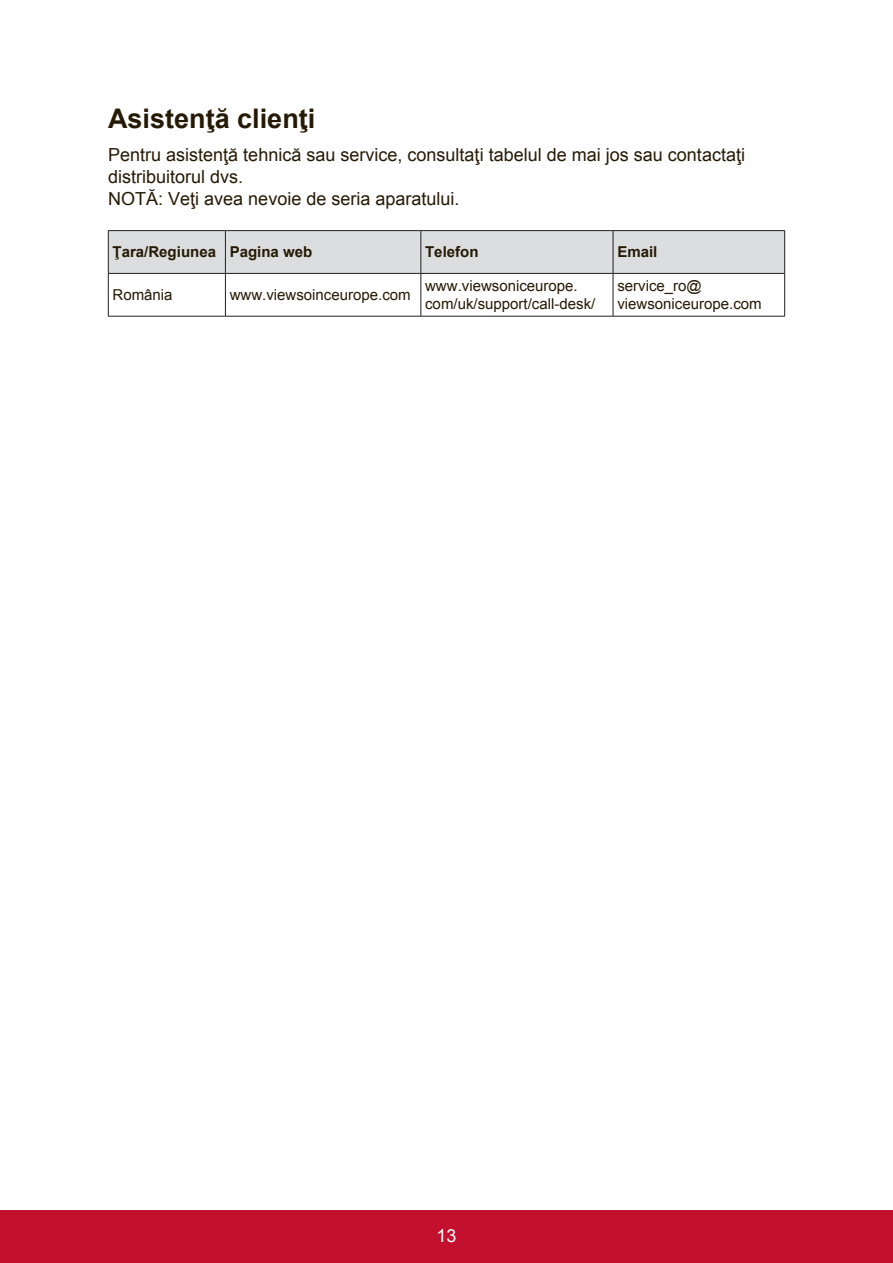
<style>
.page{position:relative;width:893px;height:1263px;background:#fff}
.page>*{position:absolute;margin:0;border:0;box-sizing:border-box;transform-origin:0 0}
.t1{font:700 27px "Arial";color:#251a05}
.t2{font:18px/21.6px "Arial";color:#251a05}
.t3{font:18px "Arial";color:#fff}
.t4{font:15px/18px "Arial";color:#251a05}
.t5{font:700 15px "Arial";color:#251a05}
</style>
<div class="page">
<div style="left:0;top:1210px;width:892px;height:53px;background:#c3102f"></div>
<div style="left:109px;top:231px;width:675px;height:42px;background:#dcdddf"></div>
<hr style="left:108px;top:231px;width:1px;height:42px;background:#231f20">
<hr style="left:108px;top:230px;width:117px;height:1px;background:#231f20">
<hr style="left:225px;top:231px;width:1px;height:42px;background:#231f20">
<hr style="left:225px;top:230px;width:195px;height:1px;background:#231f20">
<hr style="left:420px;top:231px;width:1px;height:42px;background:#231f20">
<hr style="left:420px;top:230px;width:192px;height:1px;background:#231f20">
<hr style="left:612px;top:231px;width:1px;height:42px;background:#231f20">
<hr style="left:784px;top:231px;width:1px;height:42px;background:#231f20">
<hr style="left:612px;top:230px;width:172px;height:1px;background:#231f20">
<hr style="left:108px;top:273px;width:1px;height:43px;background:#231f20">
<hr style="left:108px;top:273px;width:117px;height:1px;background:#231f20">
<hr style="left:225px;top:273px;width:1px;height:43px;background:#231f20">
<hr style="left:225px;top:273px;width:195px;height:1px;background:#231f20">
<hr style="left:420px;top:273px;width:1px;height:43px;background:#231f20">
<hr style="left:420px;top:273px;width:192px;height:1px;background:#231f20">
<hr style="left:612px;top:273px;width:1px;height:43px;background:#231f20">
<hr style="left:784px;top:273px;width:1px;height:43px;background:#231f20">
<hr style="left:612px;top:273px;width:172px;height:1px;background:#231f20">
<hr style="left:108px;top:316px;width:117px;height:1px;background:#231f20">
<hr style="left:225px;top:316px;width:195px;height:1px;background:#231f20">
<hr style="left:420px;top:316px;width:192px;height:1px;background:#231f20">
<hr style="left:612px;top:316px;width:172px;height:1px;background:#231f20">
<h1 class="t1" style="left:108px;top:100px;width:209px">Asistenţă clienţi</h1>
<p class="t2" style="left:108px;top:144px;width:638px">Pentru asistenţă tehnică sau service, consultaţi tabelul de mai jos sau contactaţi distribuitorul dvs.<br>NOTĂ: Veţi avea nevoie de seria aparatului.</p>
<p class="t5" style="left:112px;top:242px;width:201px">Ţara/Regiunea Pagina web</p>
<p class="t5" style="left:425px;top:242px;width:55px">Telefon</p>
<p class="t5" style="left:617px;top:242px;width:42px">Email</p>
<p class="t4" style="left:112px;top:286px;width:62px">România</p>
<p class="t4" style="left:229px;top:286px;width:182px">www.viewsoinceurope.com</p>
<p class="t4" style="left:425px;top:277px;width:172px">www.viewsoniceurope. com/uk/support/call-desk/</p>
<p class="t4" style="left:617px;top:277px;width:146px">service_ro@ viewsoniceurope.com</p>
<p class="t3" style="left:436px;top:1223px;width:22px">13</p>
</div>
